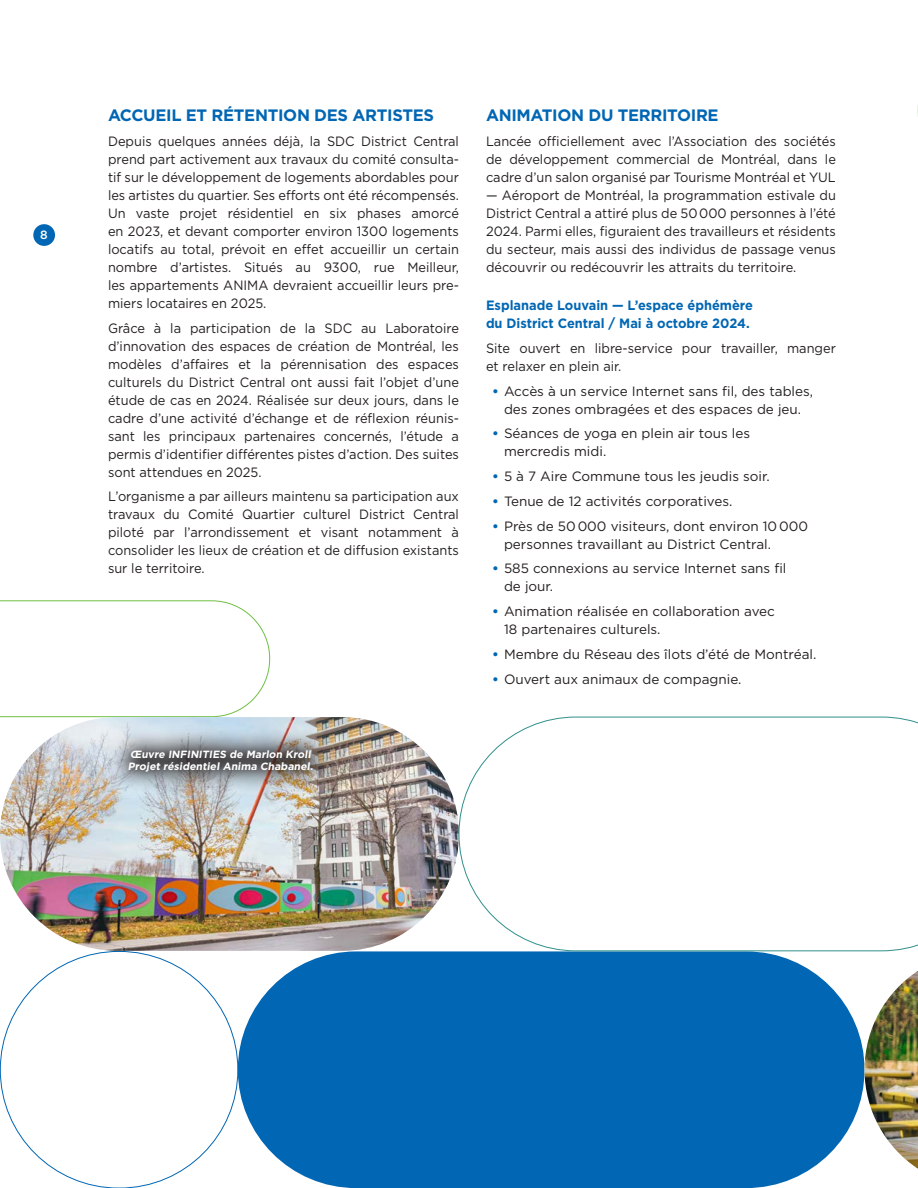
<style>
.page{position:relative;width:918px;height:1188px;background:#fff}
.page>*{position:absolute;margin:0;border:0;box-sizing:border-box;transform-origin:0 0}
.Sous_titre{font:700 16.5px "Gotham";letter-spacing:-.02em;color:#0166b3}
.TEXTE{font:13.5px/18px "Gotham";color:#231f20;text-align:justify;scale:.95 1}
.TEXTE-2{font:13.5px/18px "Gotham";color:#231f20}
.sous_sous_titre{font:700 13.5px/18px "Gotham";color:#0166b3;scale:.95 1}
.t1{font:500 12px "Gotham";color:#fff}
.Légendes{font:700 10.5px/12px "Gotham";color:#fff}
.s1{font-weight:700;color:#0166b3}
</style>
<div class="page">
<div style="left:238px;top:951px;width:627px;height:237px;background:#0166b3;border-radius:118px"></div>
<img style="left:865px;top:971px;width:53px;height:198px">
<svg style="left:917px;top:105px;width:1px;height:12px"></svg>
<svg style="left:0;top:600px;width:270px;height:117px"></svg>
<img style="left:0;top:717px;width:459px;height:234px;border-radius:117px">
<svg style="left:459px;top:717px;width:459px;height:234px"></svg>
<img style="left:108px;top:728px;width:225px;height:64px">
<div style="left:33px;top:224px;width:22px;height:22px;background:#0166b3;border-radius:50%"></div>
<p class="t1" style="left:40px;top:227px;width:9px">8</p>
<p class="Sous_titre" style="left:108px;top:104px;width:327px">ACCUEIL ET RÉTENTION DES ARTISTES</p>
<p class="TEXTE" style="left:108px;top:132px;width:371px">Depuis quelques années déjà, la SDC District Central prend part activement aux travaux du comité consulta&shy;tif sur le développement de logements abordables pour les artistes du quartier. Ses efforts ont été récompensés.<br>Un vaste projet résidentiel en six phases amorcé en 2023, et devant comporter environ 1300 logements locatifs au total, prévoit en effet accueillir un certain nombre d’artistes. Situés au 9300, rue Meilleur, les appartements ANIMA devraient accueillir leurs pre&shy;miers locataires en 2025.</p>
<p class="TEXTE" style="left:108px;top:319px;width:371px">Grâce à la participation de la SDC au Laboratoire d’innovation des espaces de création de Montréal, les modèles d’affaires et la pérennisation des espaces culturels du District Central ont aussi fait l’objet d’une étude de cas en 2024. Réalisée sur deux jours, dans le cadre d’une activité d’échange et de réflexion réunis&shy;sant les principaux partenaires concernés, l’étude a permis d’identifier différentes pistes d’action. Des suites sont attendues en 2025.</p>
<p class="TEXTE" style="left:108px;top:487px;width:371px">L’organisme a par ailleurs maintenu sa participation aux travaux du Comité Quartier culturel District Central piloté par l’arrondissement et visant notamment à consolider les lieux de création et de diffusion existants sur le territoire.</p>
<p class="Légendes" style="left:128px;top:748px;width:189px">Œuvre INFINITIES de Marlon Kroll<br>Projet résidentiel Anima Chabanel.</p>
<p class="Sous_titre" style="left:486px;top:104px;width:234px">ANIMATION DU TERRITOIRE</p>
<p class="TEXTE" style="left:486px;top:132px;width:370px">Lancée officiellement avec l’Association des sociétés de développement commercial de Montréal, dans le cadre d’un salon organisé par Tourisme Montréal et YUL</p>
<p class="TEXTE" style="left:486px;top:186px;width:370px">— Aéroport de Montréal, la programmation estivale du District Central a attiré plus de 50 000 personnes à l’été 2024. Parmi elles, figuraient des travailleurs et résidents du secteur, mais aussi des individus de passage venus découvrir ou redécouvrir les attraits du territoire.</p>
<p class="sous_sous_titre" style="left:486px;top:296px;width:282px">Esplanade Louvain — L’espace éphémère du District Central / Mai à octobre 2024.</p>
<p class="TEXTE" style="left:486px;top:339px;width:370px">Site ouvert en libre-service pour travailler, manger et relaxer en plein air.</p>
<p class="TEXTE-2" style="left:492px;top:382px;width:323px;text-align:center"><span class="s1">•</span> Accès à un service Internet sans fil, des tables, des zones ombragées et des espaces de jeu.</p>
<p class="TEXTE-2" style="left:504px;top:424px;width:248px;text-indent:-12px"><span class="s1">•</span> Séances de yoga en plein air tous les mercredis midi.</p>
<p class="TEXTE-2" style="left:492px;top:467px;width:279px"><span class="s1">•</span> 5 à 7 Aire Commune tous les jeudis soir.</p>
<p class="TEXTE-2" style="left:492px;top:492px;width:242px"><span class="s1">•</span> Tenue de 12 activités corporatives.</p>
<p class="TEXTE-2" style="left:504px;top:517px;width:306px;text-indent:-12px"><span class="s1">•</span> Près de 50 000 visiteurs, dont environ 10 000 personnes travaillant au District Central.</p>
<p class="TEXTE-2" style="left:504px;top:559px;width:284px;text-indent:-12px"><span class="s1">•</span> 585 connexions au service Internet sans fil de jour.</p>
<p class="TEXTE-2" style="left:504px;top:602px;width:272px;text-indent:-12px"><span class="s1">•</span> Animation réalisée en collaboration avec<br>18 partenaires culturels.</p>
<p class="TEXTE-2" style="left:492px;top:645px;width:326px"><span class="s1">•</span> Membre du Réseau des îlots d’été de Montréal.</p>
<p class="TEXTE-2" style="left:492px;top:670px;width:251px"><span class="s1">•</span> Ouvert aux animaux de compagnie.</p>
</div>
